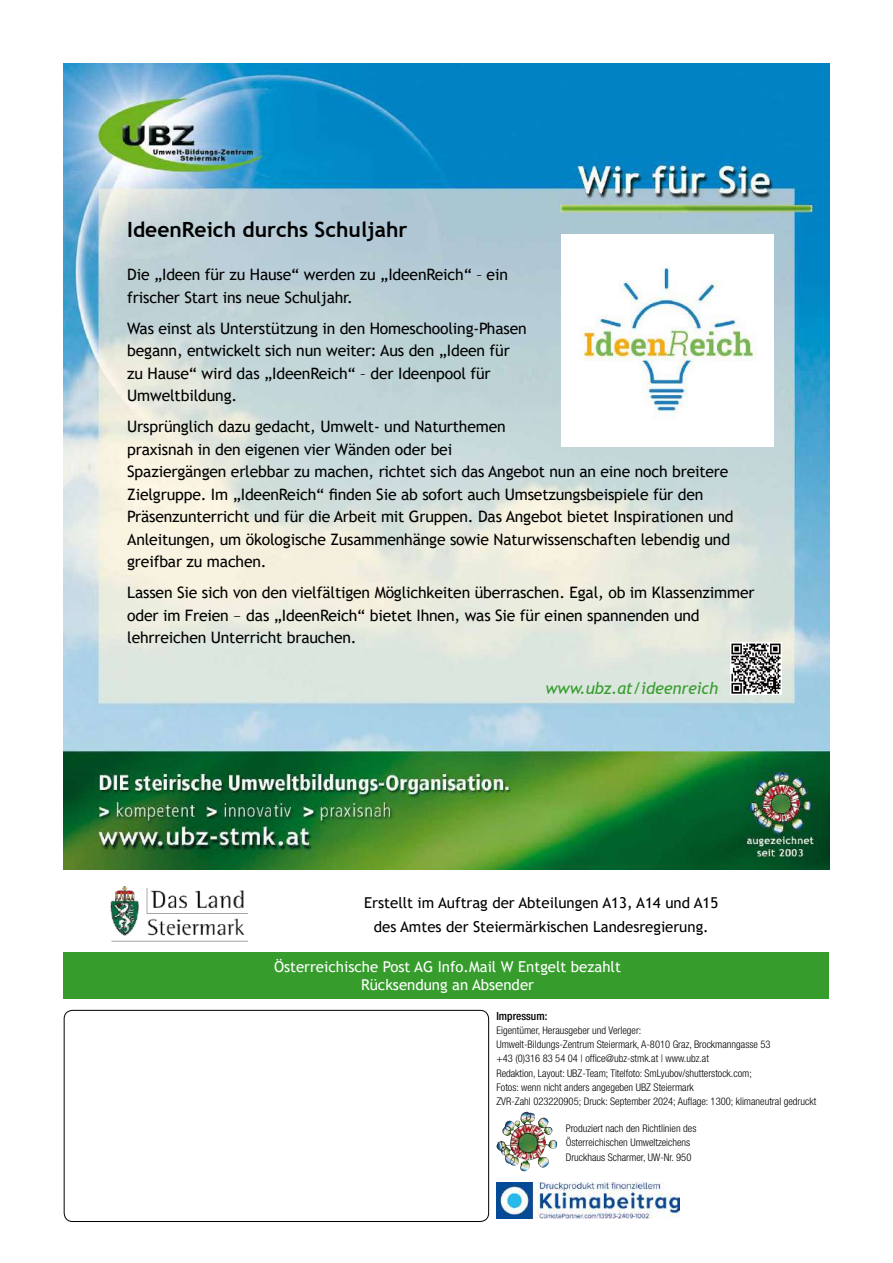
<style>
.page{position:relative;width:893px;height:1263px;background:#fff}
.page>*{position:absolute;margin:0;border:0;box-sizing:border-box;transform-origin:0 0}
.t1{font:700 21px "Trebuchet MS";color:#000}
.t2{font:italic 16.5px "Trebuchet MS";letter-spacing:-.01em;color:#369d2d}
.t3{font:15.75px/22.5px "Trebuchet MS";letter-spacing:-.01em;color:#000}
.t4{font:15px/24px "Trebuchet MS";color:#000;text-align:center}
.t5{font:15px/18px "Trebuchet MS";color:#fff;text-align:center}
.t6{font:500 condensed 11.25px "Helvetica Neue LT Pro";color:#000}
.t7{font:300 condensed 10.5px/14.2px "Helvetica Neue LT Pro";color:#000}
</style>
<div class="page">
<div style="left:64px;top:1010px;width:425px;height:212px;border:1px solid #000;border-radius:9px"></div>
<img style="left:64px;top:64px;width:765px;height:805px">
<img style="left:730px;top:643px;width:52px;height:51px">
<img style="left:513px;top:1112px;width:14px;height:18px">
<img style="left:561px;top:235px;width:212px;height:211px">
<img style="left:110px;top:887px;width:137px;height:54px">
<div style="left:64px;top:952px;width:765px;height:47px;background:#369d2d"></div>
<img style="left:496px;top:1182px;width:183px;height:36px">
<h1 class="t1" style="left:127px;top:216px;width:282px">IdeenReich durchs Schuljahr</h1>
<p class="t3" style="left:127px;top:263px;width:382px">Die „Ideen für zu Hause“ werden zu „IdeenReich“ – ein frischer Start ins neue Schuljahr.</p>
<p class="t3" style="left:127px;top:317px;width:401px">Was einst als Unterstützung in den Homeschooling-Phasen begann, entwickelt sich nun weiter: Aus den „Ideen für zu Hause“ wird das „IdeenReich“ – der Ideenpool für Umweltbildung.</p>
<p class="t3" style="left:127px;top:415px;width:608px">Ursprünglich dazu gedacht, Umwelt- und Naturthemen<br>praxisnah in den eigenen vier Wänden oder bei<br>Spaziergängen erlebbar zu machen, richtet sich das Angebot nun an eine noch breitere Zielgruppe. Im „IdeenReich“ finden Sie ab sofort auch Umsetzungsbeispiele für den Präsenzunterricht und für die Arbeit mit Gruppen. Das Angebot bietet Inspirationen und Anleitungen, um ökologische Zusammenhänge sowie Naturwissenschaften lebendig und greifbar zu machen.</p>
<p class="t3" style="left:127px;top:581px;width:629px">Lassen Sie sich von den vielfältigen Möglichkeiten überraschen. Egal, ob im Klassenzimmer oder im Freien – das „IdeenReich“ bietet Ihnen, was Sie für einen spannenden und lehrreichen Unterricht brauchen.</p>
<p class="t2" style="left:545px;top:678px;width:174px">www.ubz.at/ideenreich</p>
<p class="t4" style="left:364px;top:890px;width:356px">Erstellt im Auftrag der Abteilungen A13, A14 und A15 des Amtes der Steiermärkischen Landesregierung.</p>
<p class="t5" style="left:274px;top:957px;width:348px">Österreichische Post AG Info.Mail W Entgelt bezahlt<br>Rücksendung an Absender</p>
<p class="t6" style="left:496px;top:1009px;width:52px">Impressum:</p>
<p class="t7" style="left:496px;top:1023px;width:321px">Eigentümer, Herausgeber und Verleger:<br>Umwelt-Bildungs-Zentrum Steiermark, A-8010 Graz, Brockmanngasse 53<br>+43 (0)316 83 54 04 | office@ubz-stmk.at | www.ubz.at<br>Redaktion, Layout: UBZ-Team; Titelfoto: SmLyubov/shutterstock.com;<br>Fotos: wenn nicht anders angegeben UBZ Steiermark<br>ZVR-Zahl 023220905; Druck: September 2024; Auflage: 1300; klimaneutral gedruckt</p>
<p class="t7" style="left:566px;top:1121px;width:132px">Produziert nach den Richtlinien des<br>Österreichischen Umweltzeichens<br>Druckhaus Scharmer, UW-Nr. 950</p>
</div>
